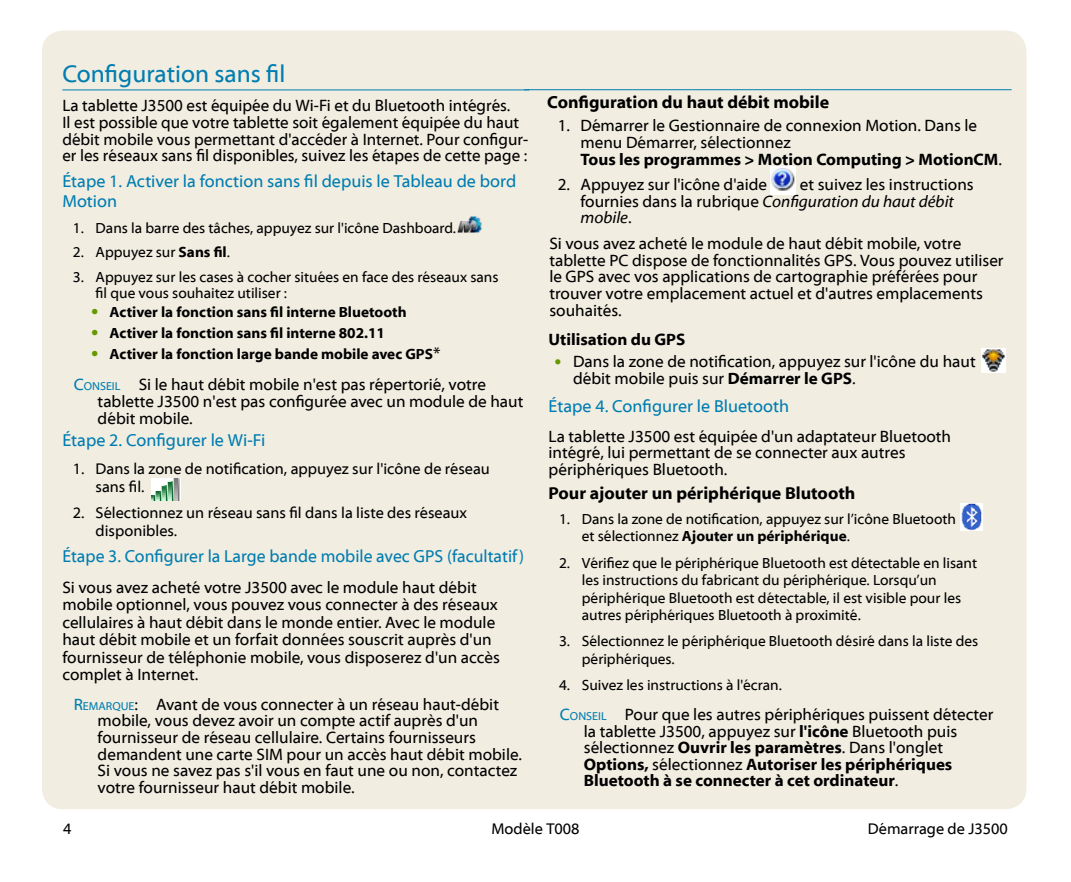
<style>
.page{position:relative;width:1071px;height:882px;background:#fff}
.page>*{position:absolute;margin:0;border:0;box-sizing:border-box;transform-origin:0 0}
.t1{font:24.5px "Myriad Web Pro";color:#007db1}
.t2{font:17.5px/19.2px "Myriad Web Pro";color:#007db1}
.t3{font:700 17.5px "Myriad Web Pro";color:#000}
.t4{font:16.62px/16.6px "Myriad Web Pro";color:#000}
.t5{font:700 16.62px "Myriad Web Pro";color:#000}
.t6{font:15.75px/17.5px "Myriad Web Pro";color:#000}
.t7{font:14.88px/17.5px "Myriad Web Pro";color:#000}
.t8{font:700 14.88px "Myriad Web Pro";color:#000}
.s1{font-weight:700}
.s2{font-family:"Calibri";font-weight:400;font-size:17.5px;color:#690}
.s3{font-weight:400;font-size:17.5px;color:#690}
.s4{font-weight:400;font-size:17.5px}
.s5{color:#007db1}
.s6{font-size:11.72px;color:#007db1}
.s7{font-style:italic}
.s8{font-family:"Calibri";color:#690}
.s9{color:#690}
</style>
<div class="page">
<div style="left:42px;top:31px;width:985px;height:778px;background:#f1ede1;border-radius:21px"></div>
<hr style="left:62px;top:89px;width:467px;height:1px;background:#007db1">
<img style="left:151px;top:478px;width:30px;height:23px">
<img style="left:457px;top:216px;width:25px;height:17px">
<img style="left:771px;top:167px;width:24px;height:28px">
<img style="left:982px;top:348px;width:24px;height:24px">
<img style="left:961px;top:504px;width:21px;height:27px">
<hr style="left:524px;top:89px;width:488px;height:1px;background:#007db1">
<h1 class="t1" style="left:62px;top:60px;width:224px">Configuration sans fil</h1>
<p class="t4" style="left:62px;top:98px;width:467px">La tablette J3500 est équipée du Wi-Fi et du Bluetooth intégrés.<br>Il est possible que votre tablette soit également équipée du haut débit mobile vous permettant d'accéder à Internet. Pour configur&shy;er les réseaux sans fil disponibles, suivez les étapes de cette page :</p>
<p class="t2" style="left:62px;top:172px;width:455px">Étape 1. Activer la fonction sans fil depuis le Tableau de bord<br>Motion</p>
<p class="t7" style="left:73px;top:220px;width:385px">1. Dans la barre des tâches, appuyez sur l'icône Dashboard.</p>
<p class="t7" style="left:73px;top:244px;width:159px">2. Appuyez sur <span class="s1">Sans fil</span>.</p>
<p class="t7" style="left:96px;top:269px;width:405px;line-height:15.8px;text-indent:-23px">3. Appuyez sur les cases à cocher situées en face des réseaux sans fil que vous souhaitez utiliser :</p>
<p class="t8" style="left:90px;top:304px;width:318px"><span class="s2">•</span><span class="s3">•</span> Activer la fonction sans fil interne Bluetooth</p>
<p class="t8" style="left:90px;top:325px;width:296px"><span class="s2">•</span><span class="s3">•</span> Activer la fonction sans fil interne 802.11</p>
<p class="t8" style="left:90px;top:346px;width:352px"><span class="s2">•</span><span class="s3">•</span> Activer la fonction large bande mobile avec GPS<span class="s4">*</span></p>
<p class="t4" style="left:98px;top:377px;width:427px;text-indent:-24px"><span class="s5">C</span><span class="s6">ONSEIL</span> Si le haut débit mobile n'est pas répertorié, votre tablette J3500 n'est pas configurée avec un module de haut débit mobile.</p>
<p class="t2" style="left:62px;top:431px;width:205px">Étape 2. Configurer le Wi-Fi</p>
<p class="t6" style="left:96px;top:461px;width:396px;text-indent:-23px">1. Dans la zone de notification, appuyez sur l'icône de réseau sans fil.</p>
<p class="t6" style="left:96px;top:505px;width:373px;text-indent:-23px">2. Sélectionnez un réseau sans fil dans la liste des réseaux disponibles.</p>
<p class="t2" style="left:62px;top:547px;width:463px">Étape 3. Configurer la Large bande mobile avec GPS (facultatif)</p>
<p class="t4" style="left:62px;top:579px;width:439px;line-height:17.5px">Si vous avez acheté votre J3500 avec le module haut débit mobile optionnel, vous pouvez vous connecter à des réseaux cellulaires à haut débit dans le monde entier. Avec le module haut débit mobile et un forfait données souscrit auprès d'un fournisseur de téléphonie mobile, vous disposerez d'un accès complet à Internet.</p>
<p class="t4" style="left:98px;top:696px;width:426px;text-indent:-24px"><span class="s5">R</span><span class="s6">EMARQUE</span>: Avant de vous connecter à un réseau haut-débit mobile, vous devez avoir un compte actif auprès d'un fournisseur de réseau cellulaire. Certains fournisseurs demandent une carte SIM pour un accès haut débit mobile.<br>Si vous ne savez pas s'il vous en faut une ou non, contactez votre fournisseur haut débit mobile.</p>
<p class="t3" style="left:547px;top:92px;width:283px">Configuration du haut débit mobile</p>
<p class="t4" style="left:580px;top:118px;width:423px;text-indent:-23px">1. Démarrer le Gestionnaire de connexion Motion. Dans le menu Démarrer, sélectionnez<br><span class="s1">Tous les programmes &gt; Motion Computing &gt; MotionCM</span>.</p>
<p class="t4" style="left:558px;top:176px;width:211px">2. Appuyez sur l'icône d'aide</p>
<p class="t4" style="left:580px;top:176px;width:395px;text-indent:219px">et suivez les instructions fournies dans la rubrique <span class="s7">Configuration du haut débit mobile</span>.</p>
<p class="t4" style="left:549px;top:236px;width:456px">Si vous avez acheté le module de haut débit mobile, votre tablette PC dispose de fonctionnalités GPS. Vous pouvez utiliser le GPS avec vos applications de cartographie préférées pour trouver votre emplacement actuel et d'autres emplacements souhaités.</p>
<p class="t5" style="left:549px;top:330px;width:138px">Utilisation du GPS</p>
<p class="t4" style="left:573px;top:354px;width:404px;text-indent:-19px"><span class="s8">•</span><span class="s9">•</span> Dans la zone de notification, appuyez sur l'icône du haut débit mobile puis sur <span class="s1">Démarrer le GPS</span>.</p>
<p class="t2" style="left:549px;top:397px;width:242px">Étape 4. Configurer le Bluetooth</p>
<p class="t4" style="left:549px;top:428px;width:404px">La tablette J3500 est équipée d'un adaptateur Bluetooth intégré, lui permettant de se connecter aux autres périphériques Bluetooth.</p>
<p class="t3" style="left:549px;top:484px;width:308px">Pour ajouter un périphérique Blutooth</p>
<p class="t7" style="left:582px;top:511px;width:376px;text-indent:-23px">1. Dans la zone de notification, appuyez sur l’icône Bluetooth et sélectionnez <span class="s1">Ajouter un périphérique</span>.</p>
<p class="t7" style="left:582px;top:554px;width:397px;text-indent:-23px">2. Vérifiez que le périphérique Bluetooth est détectable en lisant les instructions du fabricant du périphérique. Lorsqu’un périphérique Bluetooth est détectable, il est visible pour les autres périphériques Bluetooth à proximité.</p>
<p class="t7" style="left:582px;top:633px;width:398px;text-indent:-23px">3. Sélectionnez le périphérique Bluetooth désiré dans la liste des périphériques.</p>
<p class="t7" style="left:559px;top:677px;width:224px">4. Suivez les instructions à l'écran.</p>
<p class="t4" style="left:584px;top:706px;width:411px;text-indent:-24px"><span class="s5">C</span><span class="s6">ONSEIL</span> Pour que les autres périphériques puissent détecter la tablette J3500, appuyez sur <span class="s1">l'icône</span> Bluetooth puis sélectionnez <span class="s1">Ouvrir les paramètres</span>. Dans l'onglet <span class="s1">Options,</span> sélectionnez <span class="s1">Autoriser les périphériques Bluetooth à se connecter à cet ordinateur</span>.</p>
<p class="t6" style="left:63px;top:821px;width:10px">4</p>
<p class="t6" style="left:491px;top:821px;width:90px">Modèle T008</p>
<p class="t6" style="left:868px;top:821px;width:142px">Démarrage de J3500</p>
</div>
